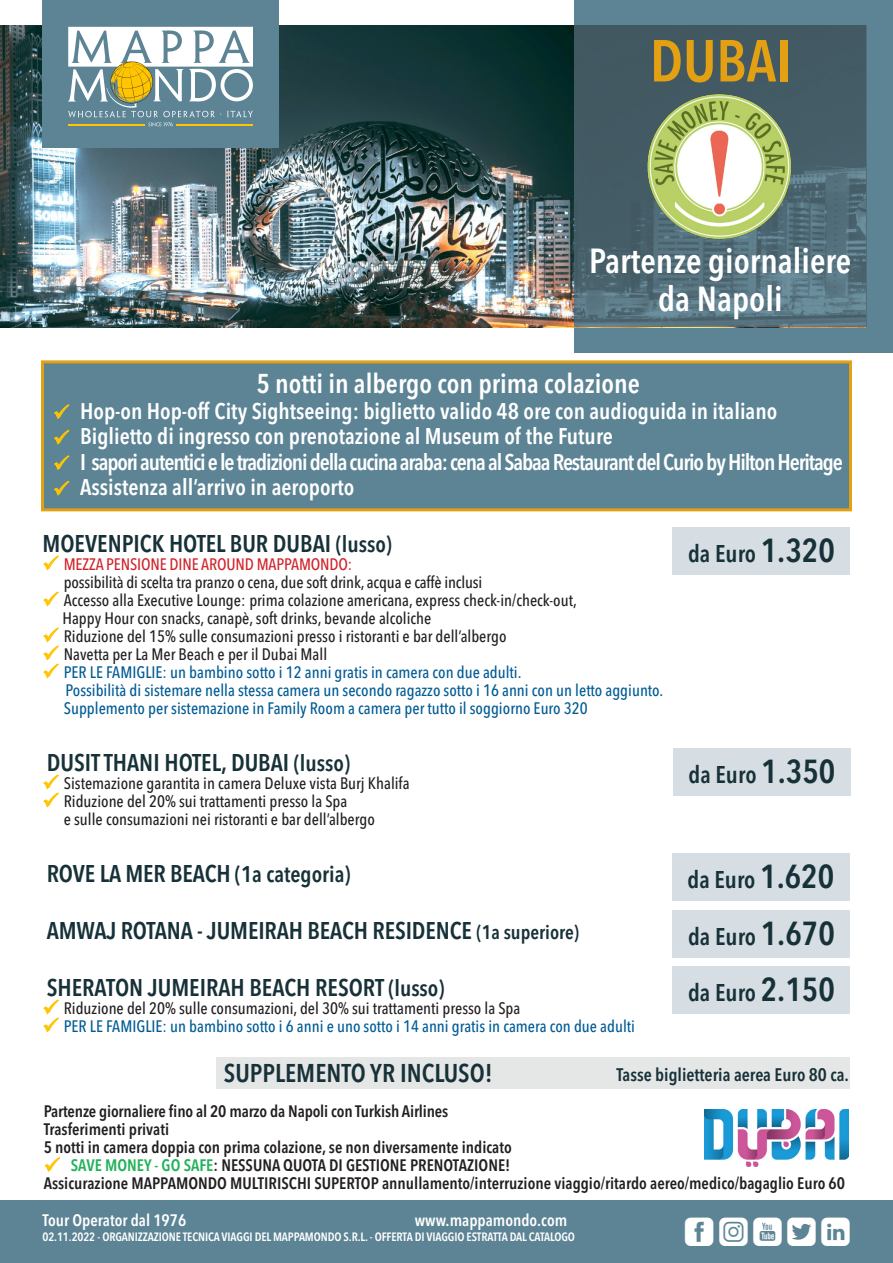
<style>
.page{position:relative;width:893px;height:1263px;background:#fff}
.page>*{position:absolute;margin:0;border:0;box-sizing:border-box;transform-origin:0 0}
.t1{font:600 condensed 58.5px "Avenir Next LT Pro";color:#e4a013}
.t2{font:36px "Mappamondoutil";letter-spacing:.125em;color:#fff}
.t3{font:600 condensed 34.5px/37.5px "Avenir Next LT Pro";color:#fff;text-align:center}
.t4{font:600 condensed 27px "Avenir Next LT Pro";color:#fff}
.t5{font:600 condensed 25.5px "Avenir Next LT Pro";color:#173138}
.t6{font:600 condensed 24px "Avenir Next LT Pro";color:#173138}
.t7{font:600 condensed 22.5px "Avenir Next LT Pro";color:#fff}
.t8{font:600 condensed 22.5px "Avenir Next LT Pro";letter-spacing:-.05em;color:#fff}
.t9{font:600 condensed 18px "Avenir Next LT Pro";color:#173138}
.t10{font:500 condensed 16.5px/18px "Avenir Next LT Pro";color:#231f20}
.t11{font:600 condensed 16.5px "Avenir Next LT Pro";color:#231f20}
.t12{font:500 condensed 16.5px/18px "Avenir Next LT Pro";color:#005b94}
.t13{font:600 condensed 16.5px "Avenir Next LT Pro";color:#fff}
.t14{font:600 condensed 12px "Avenir Next LT Pro";letter-spacing:-.01em;color:#fff}
.s1{font-size:22.5px}
.s2{color:#d1232a}
.s3{font-size:19.5px}
.s4{font-size:33px}
.s5{color:#21b259}
</style>
<div class="page">
<div style="left:0;top:1200px;width:893px;height:63px;background:#5c8495"></div>
<img style="left:704px;top:1109px;width:144px;height:58px">
<div style="left:216px;top:1057px;width:634px;height:32px;background:#e5e6e6"></div>
<div style="left:574px;top:0;width:319px;height:353px;background:#5c8495"></div>
<img style="left:0;top:26px;width:574px;height:301px">
<div style="left:43px;top:0;width:236px;height:148px;background:#5c8495"></div>
<svg style="left:68px;top:27px;width:185px;height:99px"></svg>
<svg style="left:574px;top:26px;width:293px;height:301px;fill:#445d67"></svg>
<img style="left:647px;top:93px;width:146px;height:147px">
<div style="left:672px;top:910px;width:178px;height:48px;background:#d6dee3"></div>
<div style="left:672px;top:527px;width:178px;height:48px;background:#d6dee3"></div>
<div style="left:673px;top:748px;width:178px;height:48px;background:#d6dee3"></div>
<div style="left:672px;top:966px;width:178px;height:48px;background:#d6dee3"></div>
<div style="left:672px;top:853px;width:178px;height:47px;background:#d6dee3"></div>
<div style="left:41px;top:360px;width:811px;height:151px;background:#5c8495;border:3px solid #e4a013"></div>
<svg style="left:44px;top:1157px;width:16px;height:15px"></svg>
<svg style="left:43px;top:555px;width:16px;height:16px"></svg>
<svg style="left:43px;top:591px;width:16px;height:16px"></svg>
<svg style="left:43px;top:627px;width:16px;height:52px"></svg>
<svg style="left:43px;top:774px;width:16px;height:34px"></svg>
<svg style="left:43px;top:999px;width:16px;height:34px"></svg>
<svg style="left:54px;top:404px;width:16px;height:15px"></svg>
<svg style="left:54px;top:429px;width:16px;height:16px"></svg>
<svg style="left:54px;top:455px;width:16px;height:15px"></svg>
<svg style="left:54px;top:480px;width:16px;height:16px"></svg>
<p class="t1" style="left:650px;top:25px;width:143px">DUBAI</p>
<p class="t3" style="left:589px;top:242px;width:264px">Partenze giornaliere da Napoli</p>
<p class="t4" style="left:256px;top:367px;width:385px">5 notti in albergo con prima colazione</p>
<p class="t7" style="left:80px;top:397px;width:699px">Hop-on Hop-off City Sightseeing: biglietto valido 48 ore con audioguida in italiano</p>
<p class="t7" style="left:80px;top:423px;width:534px">Biglietto di ingresso con prenotazione al Museum of the Future</p>
<p class="t8" style="left:80px;top:448px;width:764px">I sapori autentici e le tradizioni della cucina araba: cena al Sabaa Restaurant del Curio by Hilton Heritage</p>
<p class="t7" style="left:80px;top:474px;width:276px">Assistenza all’arrivo in aeroporto</p>
<p class="t6" style="left:43px;top:529px;width:351px">MOEVENPICK HOTEL BUR DUBAI <span class="s1">(lusso)</span></p>
<p class="t10" style="left:64px;top:555px;width:420px"><span class="s2">MEZZA PENSIONE DINE AROUND MAPPAMONDO:<br></span>possibilità di scelta tra pranzo o cena, due soft drink, acqua e caffè inclusi</p>
<p class="t10" style="left:62px;top:591px;width:516px">Accesso alla Executive Lounge: prima colazione americana, express check-in/check-out,<br>Happy Hour con snacks, canapè, soft drinks, bevande alcoliche</p>
<p class="t10" style="left:64px;top:627px;width:444px">Riduzione del 15% sulle consumazioni presso i ristoranti e bar dell’albergo</p>
<p class="t10" style="left:64px;top:645px;width:265px">Navetta per La Mer Beach e per il Dubai Mall</p>
<p class="t12" style="left:64px;top:663px;width:601px">PER LE FAMIGLIE: un bambino sotto i 12 anni gratis in camera con due adulti.<br>Possibilità di sistemare nella stessa camera un secondo ragazzo sotto i 16 anni con un letto aggiunto.<br>Supplemento per sistemazione in Family Room a camera per tutto il soggiorno Euro 320</p>
<p class="t6" style="left:47px;top:748px;width:305px">DUSIT THANI HOTEL, DUBAI <span class="s1">(lusso)</span></p>
<p class="t10" style="left:64px;top:774px;width:347px">Sistemazione garantita in camera Deluxe vista Burj Khalifa</p>
<p class="t10" style="left:64px;top:792px;width:313px">Riduzione del 20% sui trattamenti presso la Spa<br>e sulle consumazioni nei ristoranti e bar dell’albergo</p>
<p class="t6" style="left:47px;top:859px;width:305px">ROVE LA MER BEACH <span class="s1">(1a categoria)</span></p>
<p class="t6" style="left:47px;top:916px;width:534px">AMWAJ ROTANA - JUMEIRAH BEACH RESIDENCE <span class="s3">(1a superiore)</span></p>
<p class="t6" style="left:47px;top:973px;width:399px">SHERATON JUMEIRAH BEACH RESORT <span class="s1">(lusso)</span></p>
<p class="t10" style="left:64px;top:999px;width:458px">Riduzione del 20% sulle consumazioni, del 30% sui trattamenti presso la Spa</p>
<p class="t12" style="left:64px;top:1017px;width:573px">PER LE FAMIGLIE: un bambino sotto i 6 anni e uno sotto i 14 anni gratis in camera con due adulti</p>
<p class="t6" style="left:688px;top:539px;width:148px">da Euro <span class="s4">1.320</span></p>
<p class="t6" style="left:688px;top:760px;width:148px">da Euro <span class="s4">1.350</span></p>
<p class="t6" style="left:687px;top:865px;width:148px">da Euro <span class="s4">1.620</span></p>
<p class="t6" style="left:688px;top:922px;width:148px">da Euro <span class="s4">1.670</span></p>
<p class="t6" style="left:688px;top:978px;width:148px">da Euro <span class="s4">2.150</span></p>
<p class="t5" style="left:224px;top:1058px;width:270px">SUPPLEMENTO YR INCLUSO!</p>
<p class="t9" style="left:616px;top:1063px;width:234px">Tasse biglietteria aerea Euro 80 ca.</p>
<p class="t11" style="left:44px;top:1101px;width:406px">Partenze giornaliere fino al 20 marzo da Napoli con Turkish Airlines</p>
<p class="t11" style="left:44px;top:1119px;width:127px">Trasferimenti privati</p>
<p class="t11" style="left:44px;top:1137px;width:470px">5 notti in camera doppia con prima colazione, se non diversamente indicato</p>
<p class="t11" style="left:71px;top:1155px;width:441px"><span class="s5">SAVE MONEY - GO SAFE</span>: NESSUNA QUOTA DI GESTIONE PRENOTAZIONE!</p>
<p class="t11" style="left:44px;top:1173px;width:803px">Assicurazione MAPPAMONDO MULTIRISCHI SUPERTOP annullamento/interruzione viaggio/ritardo aereo/medico/bagaglio Euro 60</p>
<p class="t13" style="left:43px;top:1210px;width:145px">Tour Operator dal 1976</p>
<p class="t13" style="left:415px;top:1210px;width:154px">www.mappamondo.com</p>
<p class="t14" style="left:43px;top:1229px;width:534px">02.11.2022 - ORGANIZZAZIONE TECNICA VIAGGI DEL MAPPAMONDO S.R.L. - OFFERTA DI VIAGGIO ESTRATTA DAL CATALOGO</p>
<p class="t2" style="left:685px;top:1212px;width:167px">fiytl</p>
</div>
